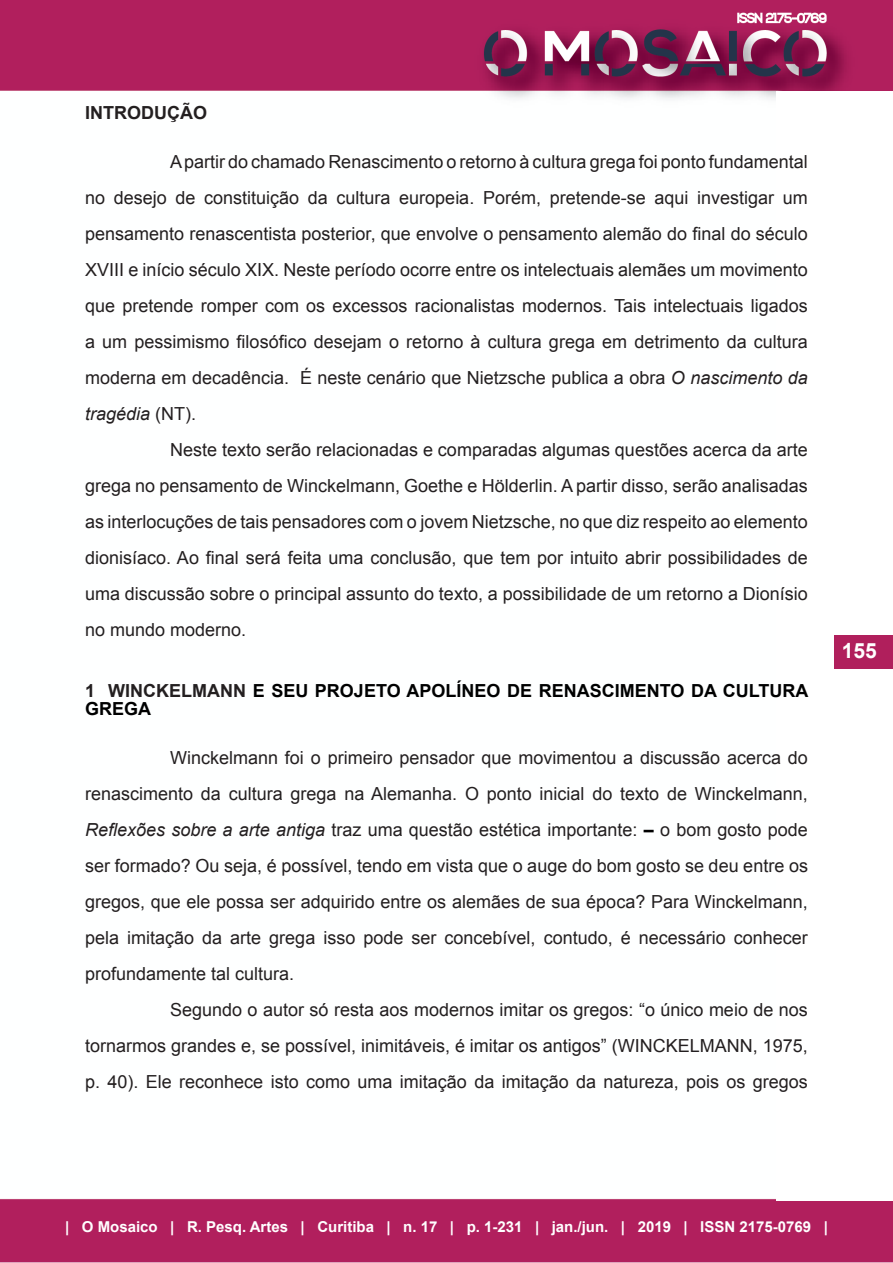
<style>
.page{position:relative;width:893px;height:1263px;background:#fff}
.page>*{position:absolute;margin:0;border:0;box-sizing:border-box;transform-origin:0 0}
.t1{font:700 21px "Arial";color:#fff}
.Corpo{font:18px/36px "Arial";color:#231f20;text-align:justify}
.Título_2{font:700 18px/18px "Arial";color:#000}
.Título_2-2{font:700 18px "Arial";color:#231f20}
.t2{font:700 15px "Arial";color:#fff}
.s1{font-style:italic}
.s2{color:#231f20}
.s3{font-weight:700;color:#000}
</style>
<div class="page">
<img style="left:0;top:0;width:893px;height:1263px">
<div style="left:777px;top:92px;width:116px;height:1109px;background:#fff"></div>
<div style="left:834px;top:635px;width:59px;height:33px;background:#b01f5c"></div>
<p class="Título_2-2" style="left:85px;top:101px;width:123px">INTRODUÇÃO</p>
<p class="Corpo" style="left:85px;top:144px;width:724px;text-indent:85px">A partir do chamado Renascimento o retorno à cultura grega foi ponto fundamental no desejo de constituição da cultura europeia. Porém, pretende-se aqui investigar um pensamento renascentista posterior, que envolve o pensamento alemão do final do século XVIII e início século XIX. Neste período ocorre entre os intelectuais alemães um movimento que pretende romper com os excessos racionalistas modernos. Tais intelectuais ligados a um pessimismo filosófico desejam o retorno à cultura grega em detrimento da cultura moderna em decadência. É neste cenário que Nietzsche publica a obra <span class="s1">O nascimento da tragédia</span> (NT).</p>
<p class="Corpo" style="left:85px;top:432px;width:724px;text-indent:85px">Neste texto serão relacionadas e comparadas algumas questões acerca da arte grega no pensamento de Winckelmann, Goethe e Hölderlin. A partir disso, serão analisadas as interlocuções de tais pensadores com o jovem Nietzsche, no que diz respeito ao elemento dionisíaco. Ao final será feita uma conclusão, que tem por intuito abrir possibilidades de uma discussão sobre o principal assunto do texto, a possibilidade de um retorno a Dionísio no mundo moderno.</p>
<p class="Título_2" style="left:85px;top:682px;width:725px"><span class="s2">1 WINCKELMANN</span> E SEU PROJETO APOLÍNEO DE RENASCIMENTO DA CULTURA<br>GREGA</p>
<p class="Corpo" style="left:85px;top:739px;width:724px;text-indent:85px">Winckelmann foi o primeiro pensador que movimentou a discussão acerca do renascimento da cultura grega na Alemanha. O ponto inicial do texto de Winckelmann, <span class="s1">Reflexões sobre a arte antiga</span> traz uma questão estética importante: <span class="s3">–</span> o bom gosto pode ser formado? Ou seja, é possível, tendo em vista que o auge do bom gosto se deu entre os gregos, que ele possa ser adquirido entre os alemães de sua época? Para Winckelmann, pela imitação da arte grega isso pode ser concebível, contudo, é necessário conhecer profundamente tal cultura.</p>
<p class="Corpo" style="left:85px;top:991px;width:724px;text-indent:85px">Segundo o autor só resta aos modernos imitar os gregos: “o único meio de nos tornarmos grandes e, se possível, inimitáveis, é imitar os antigos” (WINCKELMANN, 1975, p. 40). Ele reconhece isto como uma imitação da imitação da natureza, pois os gregos</p>
<p class="t1" style="left:842px;top:636px;width:37px">155</p>
<p class="t2" style="left:65px;top:1217px;width:764px">| O Mosaico | R. Pesq. Artes | Curitiba | n. 17 | p. 1-231 | jan./jun. | 2019 | ISSN 2175-0769 |</p>
</div>
